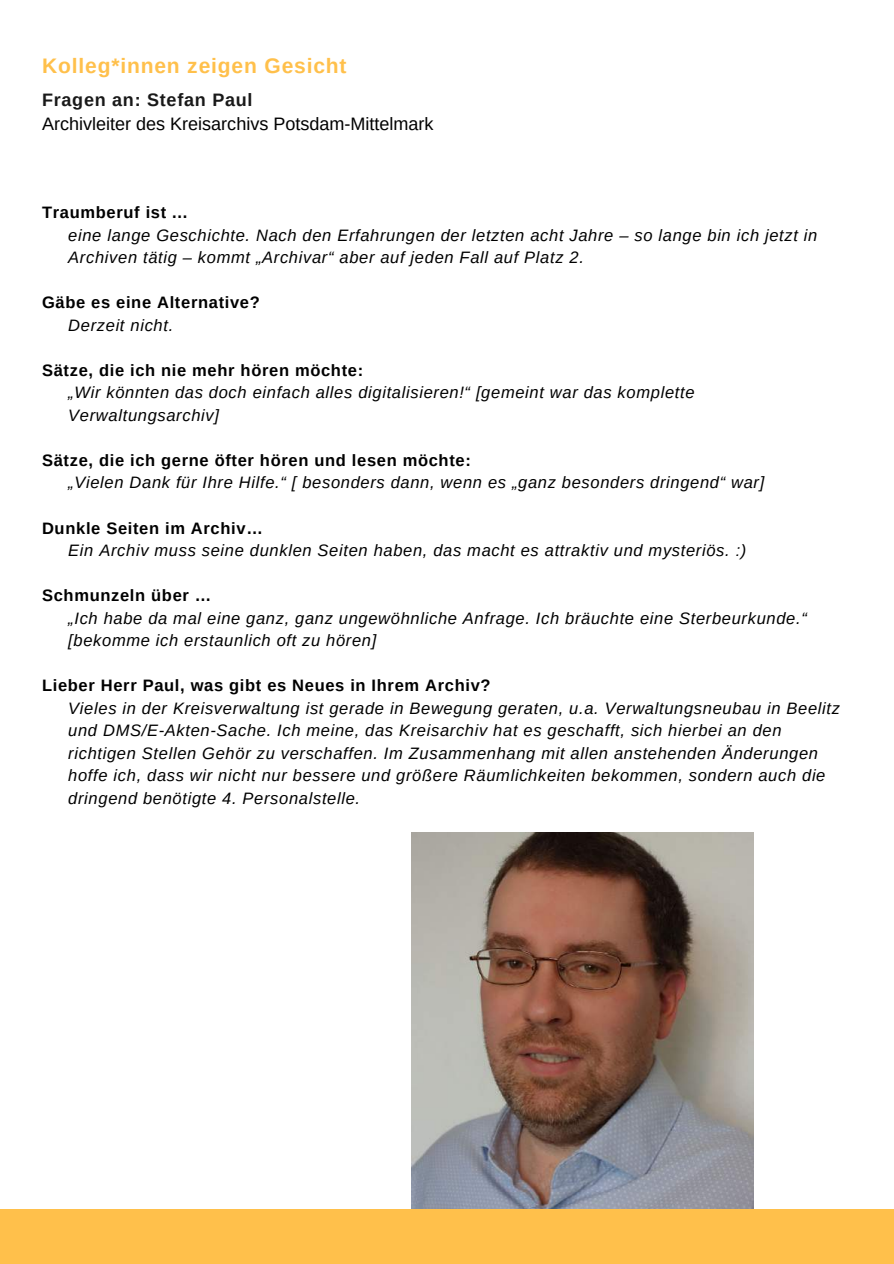
<style>
.page{position:relative;width:894px;height:1264px;background:#fff}
.page>*{position:absolute;margin:0;border:0;box-sizing:border-box;transform-origin:0 0}
.t1{font:700 21px "Arimo";letter-spacing:.04em;color:#ffc04b}
.t2{font:18px "Arimo";color:#000}
.t3{font:700 18px "Arimo";letter-spacing:.04em;color:#191919}
.t4{font:italic 16.5px/22.5px "Arimo";letter-spacing:.04em;color:#000}
.t5{font:700 16.5px "Arimo";letter-spacing:.04em;color:#000}
</style>
<div class="page">
<img style="left:411px;top:832px;width:342px;height:377px">
<div style="left:0;top:1209px;width:893px;height:54px;background:#ffc04b"></div>
<p class="t1" style="left:42px;top:54px;width:306px">Kolleg*innen zeigen Gesicht</p>
<p class="t3" style="left:42px;top:89px;width:212px">Fragen an: Stefan Paul</p>
<p class="t2" style="left:42px;top:114px;width:393px">Archivleiter des Kreisarchivs Potsdam-Mittelmark</p>
<p class="t5" style="left:42px;top:203px;width:147px">Traumberuf ist ...</p>
<p class="t4" style="left:68px;top:224px;width:750px">eine lange Geschichte. Nach den Erfahrungen der letzten acht Jahre – so lange bin ich jetzt in<br>Archiven tätig – kommt „Archivar“ aber auf jeden Fall auf Platz 2.</p>
<p class="t5" style="left:42px;top:293px;width:219px">Gäbe es eine Alternative?</p>
<p class="t4" style="left:68px;top:314px;width:106px">Derzeit nicht.</p>
<p class="t5" style="left:42px;top:361px;width:322px">Sätze, die ich nie mehr hören möchte:</p>
<p class="t4" style="left:68px;top:381px;width:627px">„Wir könnten das doch einfach alles digitalisieren!“ [gemeint war das komplette<br>Verwaltungsarchiv]</p>
<p class="t5" style="left:42px;top:451px;width:430px">Sätze, die ich gerne öfter hören und lesen möchte:</p>
<p class="t4" style="left:68px;top:471px;width:697px">„Vielen Dank für Ihre Hilfe.“ [ besonders dann, wenn es „ganz besonders dringend“ war]</p>
<p class="t5" style="left:42px;top:518px;width:222px">Dunkle Seiten im Archiv…</p>
<p class="t4" style="left:68px;top:539px;width:679px">Ein Archiv muss seine dunklen Seiten haben, das macht es attraktiv und mysteriös. :)</p>
<p class="t5" style="left:42px;top:586px;width:171px">Schmunzeln über …</p>
<p class="t4" style="left:68px;top:606px;width:739px">„Ich habe da mal eine ganz, ganz ungewöhnliche Anfrage. Ich bräuchte eine Sterbeurkunde.“ [bekomme ich erstaunlich oft zu hören]</p>
<p class="t5" style="left:42px;top:676px;width:450px">Lieber Herr Paul, was gibt es Neues in Ihrem Archiv?</p>
<p class="t4" style="left:68px;top:696px;width:773px">Vieles in der Kreisverwaltung ist gerade in Bewegung geraten, u.a. Verwaltungsneubau in Beelitz und DMS/E-Akten-Sache. Ich meine, das Kreisarchiv hat es geschafft, sich hierbei an den richtigen Stellen Gehör zu verschaffen. Im Zusammenhang mit allen anstehenden Änderungen hoffe ich, dass wir nicht nur bessere und größere Räumlichkeiten bekommen, sondern auch die dringend benötigte 4. Personalstelle.</p>
</div>
